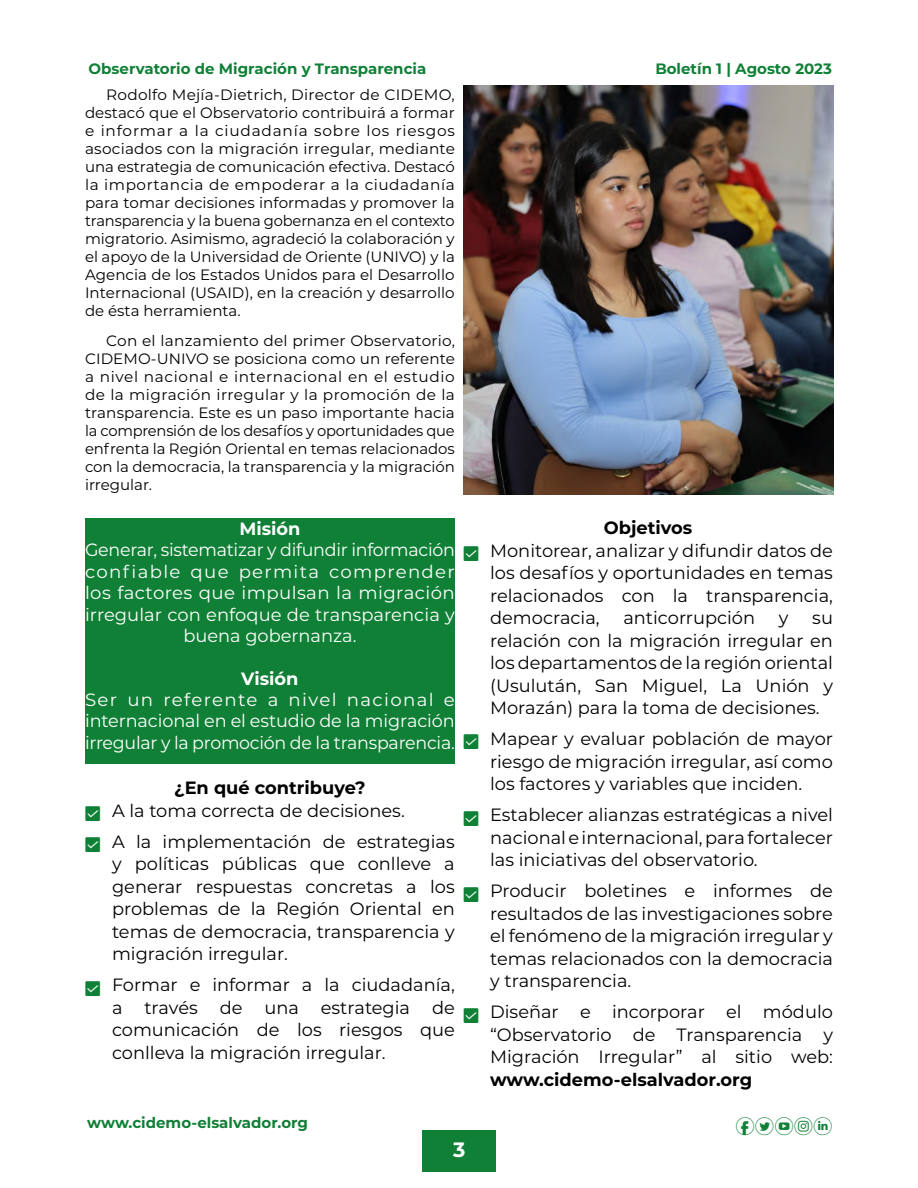
<style>
.page{position:relative;width:918px;height:1188px;background:#fff}
.page>*{position:absolute;margin:0;border:0;box-sizing:border-box;transform-origin:0 0}
.t1{font:21px "Check Icons";color:#108036}
.t2{font:700 20.7px "Montserrat";color:#fff}
.t3{font:18px "typeecon";color:#108036}
.t4{font:17.85px/22.5px "Montserrat";color:#000;text-align:justify}
.t5{font:17.85px/21.3px "Montserrat";color:#fff;text-align:center}
.t6{font:700 17.85px "Montserrat";color:#000}
.t7{font:700 17.85px "Montserrat";color:#fff}
.t8{font:15px/18px "Montserrat";color:#000;text-align:justify}
.t9{font:700 15px "Montserrat";color:#108036}
</style>
<div class="page">
<div style="left:422px;top:1131px;width:74px;height:41px;background:#108036"></div>
<img style="left:463px;top:85px;width:370px;height:410px">
<div style="left:85px;top:518px;width:370px;height:245px;background:#108036"></div>
<p class="t9" style="left:89px;top:58px;width:339px">Observatorio de Migración y Transparencia</p>
<p class="t9" style="left:655px;top:58px;width:178px">Boletín 1 | Agosto 2023</p>
<p class="t8" style="left:85px;top:85px;width:371px;text-indent:21px">Rodolfo Mejía-Dietrich, Director de CIDEMO, destacó que el Observatorio contribuirá a formar e informar a la ciudadanía sobre los riesgos asociados con la migración irregular, mediante una estrategia de comunicación efectiva. Destacó la importancia de empoderar a la ciudadanía para tomar decisiones informadas y promover la transparencia y la buena gobernanza en el contexto migratorio. Asimismo, agradeció la colaboración y el apoyo de la Universidad de Oriente (UNIVO) y la Agencia de los Estados Unidos para el Desarrollo Internacional (USAID), en la creación y desarrollo de ésta herramienta.</p>
<p class="t8" style="left:85px;top:331px;width:371px;text-indent:21px">Con el lanzamiento del primer Observatorio, CIDEMO-UNIVO se posiciona como un referente a nivel nacional e internacional en el estudio de la migración irregular y la promoción de la transparencia. Este es un paso importante hacia la comprensión de los desafíos y oportunidades que enfrenta la Región Oriental en temas relacionados con la democracia, la transparencia y la migración irregular.</p>
<p class="t7" style="left:239px;top:516px;width:63px">Misión</p>
<p class="t5" style="left:85px;top:539px;width:371px">Generar, sistematizar y difundir información confiable que permita comprender los factores que impulsan la migración irregular con enfoque de transparencia y buena gobernanza.</p>
<p class="t7" style="left:241px;top:665px;width:59px">Visión</p>
<p class="t5" style="left:85px;top:688px;width:371px;text-align:justify">Ser un referente a nivel nacional e internacional en el estudio de la migración irregular y la promoción de la transparencia.</p>
<p class="t6" style="left:174px;top:775px;width:193px">¿En qué contribuye?</p>
<p class="t4" style="left:85px;top:798px;width:321px">• A la toma correcta de decisiones.</p>
<p class="t4" style="left:112px;top:829px;width:344px;text-indent:-27px">• A la implementación de estrategias y políticas públicas que conlleve a generar respuestas concretas a los problemas de la Región Oriental en temas de democracia, transparencia y migración irregular.</p>
<p class="t4" style="left:112px;top:973px;width:344px;text-indent:-27px">• Formar e informar a la ciudadanía, a través de una estrategia de comunicación de los riesgos que conlleva la migración irregular.</p>
<p class="t6" style="left:604px;top:515px;width:90px">Objetivos</p>
<p class="t4" style="left:490px;top:538px;width:344px;text-indent:-27px">• Monitorear, analizar y difundir datos de los desafíos y oportunidades en temas relacionados con la transparencia, democracia,</p>
<p class="t1" style="left:463px;top:542px;width:17px">●</p>
<p class="t4" style="left:623px;top:606px;width:133px">anticorrupción</p>
<p class="t4" style="left:779px;top:606px;width:11px">y</p>
<p class="t4" style="left:490px;top:606px;width:344px;text-indent:322px">su relación con la migración irregular en los departamentos de la región oriental (Usulután, San Miguel, La Unión y Morazán) para la toma de decisiones.</p>
<p class="t4" style="left:490px;top:727px;width:344px;text-indent:-27px">• Mapear y evaluar población de mayor riesgo de migración irregular, así como los factores y variables que inciden.</p>
<p class="t4" style="left:490px;top:803px;width:344px;text-indent:-27px">• Establecer alianzas estratégicas a nivel nacional e internacional, para fortalecer las iniciativas del observatorio.</p>
<p class="t4" style="left:490px;top:879px;width:344px;text-indent:-27px">• Producir boletines e informes de resultados de las investigaciones sobre el fenómeno de la migración irregular y temas relacionados con la democracia y transparencia.</p>
<p class="t4" style="left:490px;top:1000px;width:344px;text-indent:-27px">• Diseñar e incorporar el módulo “Observatorio de Transparencia y Migración Irregular” al sitio web:</p>
<p class="t6" style="left:490px;top:1066px;width:264px">www.cidemo-elsalvador.org</p>
<p class="t1" style="left:463px;top:730px;width:17px">●</p>
<p class="t1" style="left:463px;top:806px;width:17px">●</p>
<p class="t1" style="left:463px;top:882px;width:17px">●</p>
<p class="t1" style="left:85px;top:976px;width:17px">●</p>
<p class="t1" style="left:463px;top:1004px;width:17px">●</p>
<p class="t9" style="left:87px;top:1112px;width:222px">www.cidemo-elsalvador.org</p>
<p class="t3" style="left:735px;top:1117px;width:99px">ftyil</p>
<p class="t2" style="left:453px;top:1134px;width:14px">3</p>
</div>
